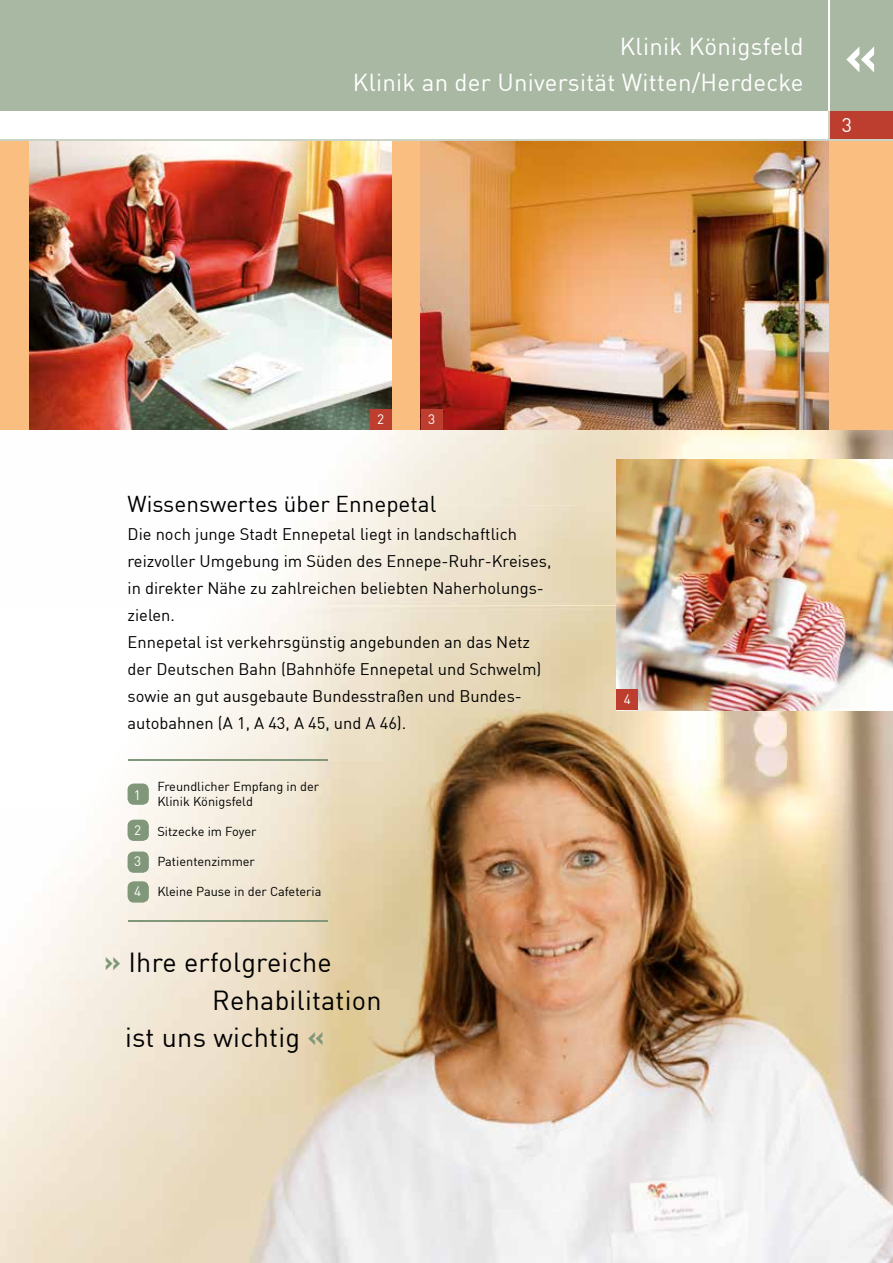
<style>
.page{position:relative;width:893px;height:1263px;background:#fff}
.page>*{position:absolute;margin:0;border:0;box-sizing:border-box;transform-origin:0 0}
.t1{font:700 52.5px "DIN";color:#fff}
.t2{font:27px "DIN";letter-spacing:.01em;color:#000}
.t3{font:24px/36px "DIN";letter-spacing:.01em;color:#fff;text-align:right}
.t4{font:22.5px "DIN";color:#000}
.t5{font:19.5px "DIN";color:#fff}
.t6{font:16.5px/27px "DIN";color:#000}
.t7{font:13.5px "DIN";color:#fff}
.t8{font:12.75px/15px "DIN";color:#000}
.s1{font-weight:700;color:#809879}
</style>
<div class="page">
<div style="left:829px;top:111px;width:64px;height:29px;background:#bd3e2e"></div>
<div style="left:0;top:0;width:893px;height:111px;background:#a8b8a2"></div>
<hr style="left:828px;top:111px;width:2px;height:29px;background:#cad3c6">
<hr style="left:828px;top:0;width:2px;height:111px;background:#fff">
<img style="left:0;top:429px;width:893px;height:834px">
<img style="left:617px;top:459px;width:276px;height:251px">
<div style="left:617px;top:689px;width:21px;height:21px;background:#bd3e2e"></div>
<div style="left:128px;top:783px;width:21px;height:22px;background:#809879;border-radius:6px"></div>
<div style="left:128px;top:820px;width:21px;height:21px;background:#809879;border-radius:6px"></div>
<div style="left:128px;top:851px;width:21px;height:22px;background:#809879;border-radius:6px"></div>
<div style="left:128px;top:881px;width:21px;height:21px;background:#809879;border-radius:6px"></div>
<hr style="left:128px;top:759px;width:199px;height:2px;background:#809879">
<hr style="left:128px;top:920px;width:199px;height:1px;background:#809879">
<div style="left:0;top:140px;width:893px;height:289px;background:#fabe81"></div>
<img style="left:0;top:140px;width:1px;height:374px">
<img style="left:30px;top:141px;width:361px;height:288px">
<img style="left:421px;top:141px;width:407px;height:288px">
<hr style="left:0;top:140px;width:893px;height:1px;background:#cad3c6">
<div style="left:370px;top:409px;width:21px;height:20px;background:#bd3e2e"></div>
<div style="left:421px;top:409px;width:21px;height:20px;background:#bd3e2e"></div>
<h3 class="t3" style="left:353px;top:28px;width:452px">Klinik Königsfeld<br>Klinik an der Universität Witten/Herdecke</h3>
<h1 class="t1" style="left:845px;top:21px;width:34px">«</h1>
<p class="t5" style="left:842px;top:113px;width:12px">3</p>
<p class="t7" style="left:377px;top:410px;width:9px">2</p>
<p class="t7" style="left:428px;top:410px;width:9px">3</p>
<h3 class="t4" style="left:128px;top:489px;width:310px">Wissenswertes über Ennepetal</h3>
<p class="t6" style="left:128px;top:520px;width:425px">Die noch junge Stadt Ennepetal liegt in landschaftlich reizvoller Umgebung im Süden des Ennepe-Ruhr-Kreises, in direkter Nähe zu zahlreichen beliebten Naherholungs&shy;zielen.<br>Ennepetal ist verkehrsgünstig angebunden an das Netz der Deutschen Bahn (Bahnhöfe Ennepetal und Schwelm) sowie an gut ausgebaute Bundesstraßen und Bundes&shy;autobahnen (A 1, A 43, A 45, und A 46).</p>
<p class="t7" style="left:134px;top:787px;width:9px">1</p>
<p class="t7" style="left:134px;top:821px;width:9px">2</p>
<p class="t7" style="left:134px;top:853px;width:9px">3</p>
<p class="t7" style="left:134px;top:883px;width:9px">4</p>
<p class="t8" style="left:157px;top:778px;width:163px">Freundlicher Empfang in der<br>Klinik Königsfeld</p>
<p class="t8" style="left:157px;top:823px;width:101px">Sitzecke im Foyer</p>
<p class="t8" style="left:157px;top:853px;width:99px">Patientenzimmer</p>
<p class="t8" style="left:157px;top:883px;width:166px">Kleine Pause in der Cafeteria</p>
<h2 class="t2" style="left:104px;top:946px;width:229px"><span class="s1">»</span> Ihre erfolgreiche</h2>
<h2 class="t2" style="left:212px;top:983px;width:171px">Rehabilitation</h2>
<h2 class="t2" style="left:125px;top:1021px;width:201px">ist uns wichtig <span class="s1">«</span></h2>
<p class="t7" style="left:624px;top:691px;width:9px">4</p>
</div>
